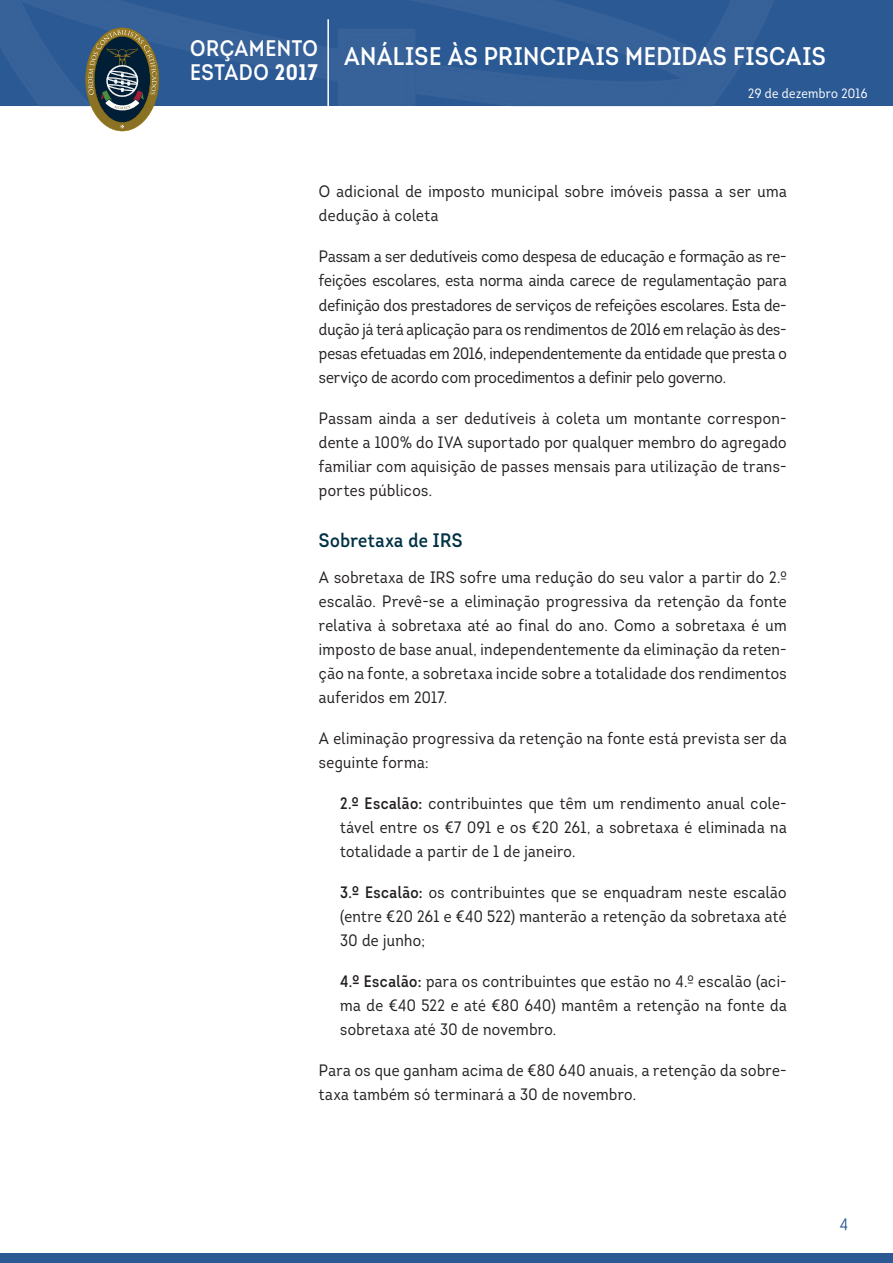
<style>
.page{position:relative;width:893px;height:1263px;background:#fff}
.page>*{position:absolute;margin:0;border:0;box-sizing:border-box;transform-origin:0 0}
.t1{font:600 25.5px "Intro Condensed";letter-spacing:.01em;color:#fff}
.t2{font:600 22.5px/24px "Intro Condensed";letter-spacing:.025em;color:#fff}
.SIB1{font:600 19.5px "Intro Condensed";letter-spacing:.02em;color:#003145}
.TEXTO{font:16.5px/24px "Intro Condensed";letter-spacing:.025em;color:#231f20}
._5{font:16.5px/24px "Intro Condensed";letter-spacing:.025em;color:#231f20;text-align:justify}
.t3{font:16.5px "Intro Condensed";color:#2b5994}
.t4{font:13.5px "Intro Condensed";letter-spacing:.025em;color:#fff}
.s1{font-weight:700}
.s2{font-weight:600}
</style>
<div class="page">
<div style="left:0;top:1253px;width:893px;height:10px;background:#2b5994"></div>
<div style="left:0;top:0;width:893px;height:106px;background:#2b5994"></div>
<svg style="left:0;top:0;width:774px;height:106px"></svg>
<svg style="left:85px;top:28px;width:74px;height:103px"></svg>
<hr style="left:327px;top:19px;width:2px;height:138px;background:#fff">
<h2 class="t2" style="left:190px;top:36px;width:129px">ORÇAMENTO<br>ESTADO <span class="s1">2017</span></h2>
<h1 class="t1" style="left:344px;top:40px;width:483px">ANÁLISE ÀS PRINCIPAIS MEDIDAS FISCAIS</h1>
<p class="t4" style="left:748px;top:85px;width:121px">29 de dezembro 2016</p>
<p class="TEXTO" style="left:319px;top:180px;width:469px">O adicional de imposto municipal sobre imóveis passa a ser uma dedução à coleta</p>
<p class="TEXTO" style="left:319px;top:245px;width:469px;text-align:justify">Passam a ser dedutíveis como despesa de educação e formação as re&shy;feições escolares, esta norma ainda carece de regulamentação para definição dos prestadores de serviços de refeições escolares. Esta de&shy;dução já terá aplicação para os rendimentos de 2016 em relação às des&shy;pesas efetuadas em 2016, independentemente da entidade que presta o serviço de acordo com procedimentos a definir pelo governo.</p>
<p class="TEXTO" style="left:319px;top:406px;width:469px;text-align:justify">Passam ainda a ser dedutíveis à coleta um montante correspon&shy;dente a 100% do IVA suportado por qualquer membro do agregado familiar com aquisição de passes mensais para utilização de trans&shy;portes públicos.</p>
<p class="SIB1" style="left:319px;top:527px;width:145px">Sobretaxa de IRS</p>
<p class="TEXTO" style="left:319px;top:565px;width:469px;text-align:justify">A sobretaxa de IRS sofre uma redução do seu valor a partir do 2.º escalão. Prevê-se a eliminação progressiva da retenção da fonte relativa à sobretaxa até ao final do ano. Como a sobretaxa é um imposto de base anual, independentemente da eliminação da reten&shy;ção na fonte, a sobretaxa incide sobre a totalidade dos rendimentos auferidos em 2017.</p>
<p class="TEXTO" style="left:319px;top:726px;width:469px">A eliminação progressiva da retenção na fonte está prevista ser da seguinte forma:</p>
<p class="_5" style="left:340px;top:791px;width:448px"><span class="s2">2.º Escalão:</span> contribuintes que têm um rendimento anual cole&shy;tável entre os €7 091 e os €20 261, a sobretaxa é eliminada na totalidade a partir de 1 de janeiro.</p>
<p class="_5" style="left:340px;top:880px;width:448px"><span class="s2">3.º Escalão:</span> os contribuintes que se enquadram neste escalão (entre €20 261 e €40 522) manterão a retenção da sobretaxa até 30 de junho;</p>
<p class="_5" style="left:340px;top:970px;width:448px"><span class="s2">4.º Escalão:</span> para os contribuintes que estão no 4.º escalão (aci&shy;ma de €40 522 e até €80 640) mantêm a retenção na fonte da sobretaxa até 30 de novembro.</p>
<p class="TEXTO" style="left:319px;top:1059px;width:469px">Para os que ganham acima de €80 640 anuais, a retenção da sobre&shy;taxa também só terminará a 30 de novembro.</p>
<p class="t3" style="left:840px;top:1214px;width:10px">4</p>
</div>
